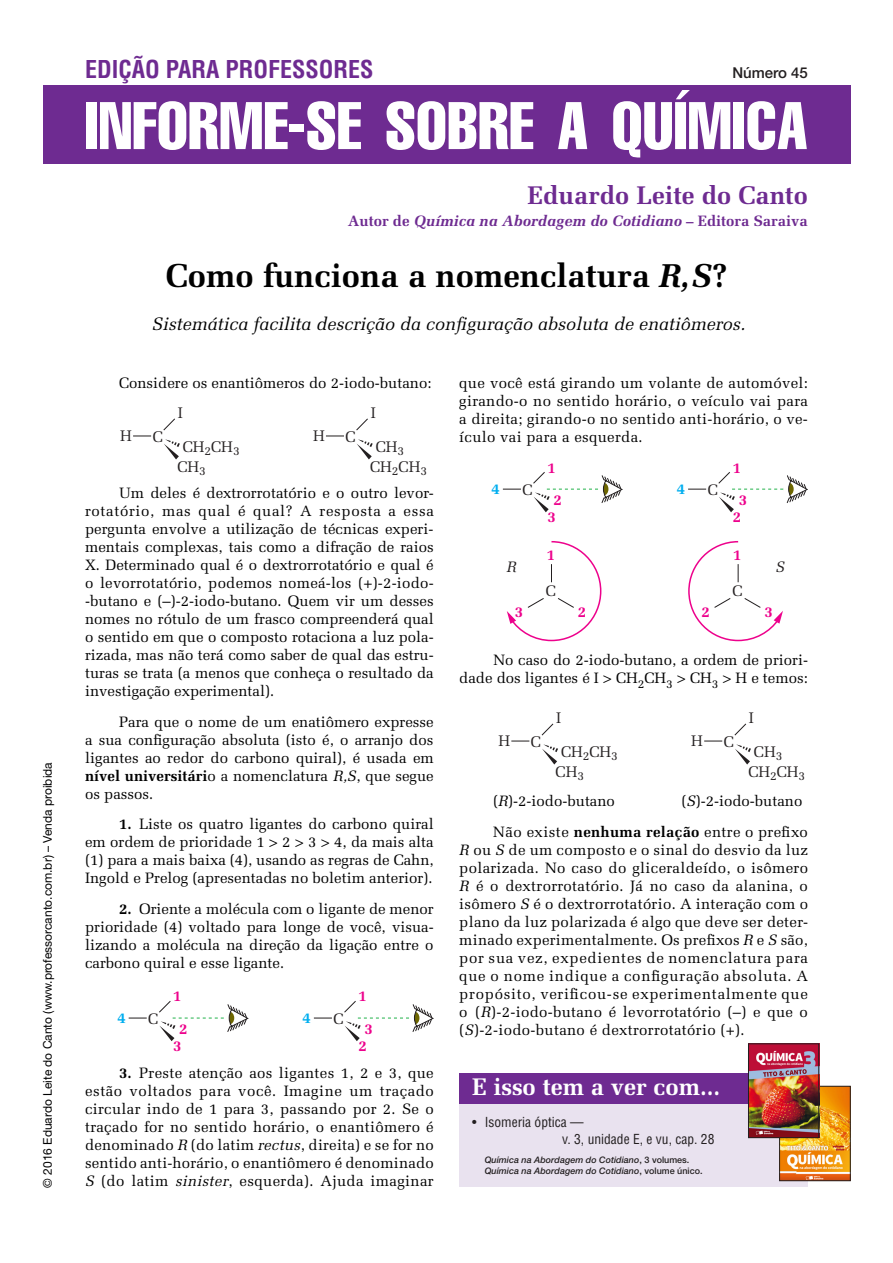
<style>
.page{position:relative;width:893px;height:1263px;background:#fff}
.page>*{position:absolute;margin:0;border:0;box-sizing:border-box;transform-origin:0 0}
.t1{font:extra-condensed 66px "Helvetica";letter-spacing:.005em;color:#fff}
.t2{font:700 33px "Melior";color:#000}
.t3{font:700 25.5px "Melior";color:#6e2b91}
.t4{font:700 condensed 24px "Helvetica";color:#6e2b91}
.t5{font:700 24px "Melior";color:#fff}
.t6{font:italic 18px "Melior";color:#000}
.t7{font:15.3px "Melior";color:#231f20}
.t8{font:700 15.15px/32.4px "Melior";color:#ed028c;text-align:center}
.t9{font:15.15px "Melior";color:#231f20}
.t10{font:700 15.15px "Melior";color:#00aeef}
.t11{font:italic 15.15px "Melior";color:#231f20}
.t12{font:15px/18px "Melior";color:#000;text-align:justify}
.t13{font:15px/30.8px "Melior";letter-spacing:.02em;color:#000}
.t14{font:italic 700 15px "Melior";color:#6e2b91}
.t15{font:500 15px "Helvetica Neue";color:#231f20}
.t16{font:condensed 13.5px/16.2px "Helvetica";color:#231f20}
.t17{font:12px "Helvetica Neue";color:#000}
.t18{font:italic 500 9px/10.8px "Helvetica Neue";color:#231f20}
.s1{font-style:normal}
.s2{font-style:italic}
.s3{font-weight:700}
</style>
<div class="page">
<div style="left:43px;top:85px;width:807px;height:79px;background:#6e2b91"></div>
<div style="left:459px;top:1093px;width:349px;height:94px;background:#e9e2ef"></div>
<div style="left:459px;top:1074px;width:349px;height:30px;background:#6e2b91"></div>
<img style="left:781px;top:1088px;width:67px;height:91px">
<div style="left:779px;top:1086px;width:71px;height:95px;border:1px solid #231f20"></div>
<img style="left:750px;top:1045px;width:67px;height:91px">
<div style="left:748px;top:1043px;width:71px;height:95px;border:1px solid #231f20"></div>
<svg style="left:129px;top:1018px;width:18px;height:1px"></svg>
<svg style="left:159px;top:1001px;width:90px;height:40px"></svg>
<svg style="left:314px;top:1018px;width:18px;height:1px"></svg>
<svg style="left:344px;top:1001px;width:90px;height:40px"></svg>
<svg style="left:507px;top:541px;width:95px;height:100px"></svg>
<svg style="left:688px;top:541px;width:95px;height:100px"></svg>
<svg style="left:503px;top:489px;width:18px;height:1px"></svg>
<svg style="left:533px;top:472px;width:90px;height:40px"></svg>
<svg style="left:688px;top:489px;width:18px;height:1px"></svg>
<svg style="left:718px;top:472px;width:90px;height:40px"></svg>
<svg style="left:511px;top:741px;width:18px;height:1px"></svg>
<svg style="left:541px;top:723px;width:17px;height:41px"></svg>
<svg style="left:704px;top:741px;width:18px;height:1px"></svg>
<svg style="left:734px;top:723px;width:17px;height:41px"></svg>
<svg style="left:133px;top:436px;width:18px;height:1px"></svg>
<svg style="left:163px;top:418px;width:17px;height:41px"></svg>
<svg style="left:326px;top:436px;width:18px;height:1px"></svg>
<svg style="left:356px;top:418px;width:17px;height:41px"></svg>
<p class="t17" style="left:41px;top:1188px;width:427px;rotate:-90deg">© 2016 Eduardo Leite do Canto (www.professorcanto.com.br) – Venda proibida</p>
<h3 class="t4" style="left:85px;top:54px;width:290px">EDIÇÃO PARA PROFESSORES</h3>
<p class="t15" style="left:732px;top:64px;width:77px">Número 45</p>
<h1 class="t1" style="left:85px;top:84px;width:724px">INFORME-SE SOBRE A QUÍMICA</h1>
<h3 class="t3" style="left:527px;top:180px;width:282px">Eduardo Leite do Canto</h3>
<p class="t14" style="left:348px;top:212px;width:462px"><span class="s1">Autor de</span> Química na Abordagem do Cotidiano <span class="s1">– Editora Saraiva</span></p>
<h2 class="t2" style="left:166px;top:256px;width:563px">Como funciona a nomenclatura <span class="s2">R,S</span>?</h2>
<p class="t6" style="left:152px;top:313px;width:595px">Sistemática facilita descrição da configuração absoluta de enatiômeros.</p>
<p class="t12" style="left:119px;top:373px;width:314px">Considere os enantiômeros do 2-iodo-butano:</p>
<p class="t7" style="left:120px;top:426px;width:13px">H</p>
<p class="t7" style="left:153px;top:427px;width:12px">C</p>
<p class="t7" style="left:178px;top:403px;width:7px">I</p>
<p class="t7" style="left:183px;top:438px;width:58px">CH<sub>2</sub>CH<sub>3</sub></p>
<p class="t7" style="left:177px;top:458px;width:30px">CH<sub>3</sub></p>
<p class="t7" style="left:313px;top:426px;width:13px">H</p>
<p class="t7" style="left:346px;top:427px;width:12px">C</p>
<p class="t7" style="left:371px;top:403px;width:7px">I</p>
<p class="t7" style="left:376px;top:438px;width:30px">CH<sub>3</sub></p>
<p class="t7" style="left:370px;top:458px;width:58px">CH<sub>2</sub>CH<sub>3</sub></p>
<p class="t12" style="left:85px;top:484px;width:350px;text-indent:34px">Um deles é dextrorrotatório e o outro levor&shy;rotatório, mas qual é qual? A resposta a essa pergunta envolve a utilização de técnicas experi&shy;mentais complexas, tais como a difração de raios X. Determinado qual é o dextrorrotatório e qual é o levorrotatório, podemos nomeá-los (+)-2-iodo--butano e (–)-2-iodo-butano. Quem vir um desses nomes no rótulo de um frasco compreenderá qual o sentido em que o composto rotaciona a luz pola&shy;rizada, mas não terá como saber de qual das estru&shy;turas se trata (a menos que conheça o resultado da investigação experimental).</p>
<p class="t12" style="left:85px;top:712px;width:350px;text-indent:34px">Para que o nome de um enatiômero expresse a sua configuração absoluta (isto é, o arranjo dos ligantes ao redor do carbono quiral), é usada em <span class="s3">nível universitári</span>o a nomenclatura <span class="s2">R,S</span>, que segue os passos.</p>
<p class="t12" style="left:85px;top:815px;width:350px;text-indent:34px"><span class="s3">1.</span> Liste os quatro ligantes do carbono quiral em ordem de prioridade 1 &gt; 2 &gt; 3 &gt; 4, da mais alta (1) para a mais baixa (4), usando as regras de Cahn, Ingold e Prelog (apresentadas no boletim anterior).</p>
<p class="t12" style="left:85px;top:900px;width:350px;text-indent:34px"><span class="s3">2.</span> Oriente a molécula com o ligante de menor prioridade (4) voltado para longe de você, visua&shy;lizando a molécula na direção da ligação entre o carbono quiral e esse ligante.</p>
<p class="t10" style="left:117px;top:1008px;width:10px">4</p>
<p class="t9" style="left:148px;top:1009px;width:12px">C</p>
<p class="t8" style="left:173px;top:980px;width:16px">1<br>2</p>
<p class="t8" style="left:173px;top:1029px;width:10px">3</p>
<p class="t10" style="left:303px;top:1008px;width:10px">4</p>
<p class="t9" style="left:333px;top:1009px;width:12px">C</p>
<p class="t8" style="left:358px;top:980px;width:16px">1<br>3</p>
<p class="t8" style="left:358px;top:1029px;width:10px">2</p>
<p class="t12" style="left:85px;top:1064px;width:350px;text-indent:34px"><span class="s3">3.</span> Preste atenção aos ligantes 1, 2 e 3, que estão voltados para você. Imagine um traçado circular indo de 1 para 3, passando por 2. Se o traçado for no sentido horário, o enantiômero é denominado <span class="s2">R</span> (do latim <span class="s2">rectus</span>, direita) e se for no sentido anti-horário, o enantiômero é denominado <span class="s2">S</span> (do latim <span class="s2">sinister</span>, esquerda). Ajuda imaginar</p>
<p class="t12" style="left:459px;top:373px;width:350px">que você está girando um volante de automóvel: girando-o no sentido horário, o veículo vai para a direita; girando-o no sentido anti-horário, o ve&shy;ículo vai para a esquerda.</p>
<p class="t10" style="left:492px;top:479px;width:10px">4</p>
<p class="t9" style="left:522px;top:481px;width:12px">C</p>
<p class="t8" style="left:547px;top:451px;width:16px">1<br>2</p>
<p class="t8" style="left:547px;top:501px;width:10px">3</p>
<p class="t10" style="left:677px;top:479px;width:10px">4</p>
<p class="t9" style="left:708px;top:481px;width:12px">C</p>
<p class="t8" style="left:733px;top:451px;width:16px">1<br>3</p>
<p class="t8" style="left:733px;top:501px;width:10px">2</p>
<p class="t8" style="left:733px;top:538px;width:10px">1</p>
<p class="t8" style="left:547px;top:538px;width:10px">1</p>
<p class="t11" style="left:506px;top:558px;width:12px">R</p>
<p class="t11" style="left:775px;top:558px;width:11px">S</p>
<p class="t9" style="left:546px;top:582px;width:12px">C</p>
<p class="t8" style="left:515px;top:595px;width:10px">3</p>
<p class="t8" style="left:578px;top:595px;width:10px">2</p>
<p class="t9" style="left:732px;top:582px;width:12px">C</p>
<p class="t8" style="left:702px;top:595px;width:10px">2</p>
<p class="t8" style="left:764px;top:595px;width:10px">3</p>
<p class="t12" style="left:459px;top:651px;width:350px;text-align:right">No caso do 2-iodo-butano, a ordem de priori&shy;dade dos ligantes é I &gt; CH<sub>2</sub>CH<sub>3</sub> &gt; CH<sub>3</sub> &gt; H e temos:</p>
<p class="t7" style="left:498px;top:731px;width:13px">H</p>
<p class="t7" style="left:531px;top:732px;width:12px">C</p>
<p class="t7" style="left:556px;top:708px;width:7px">I</p>
<p class="t7" style="left:561px;top:743px;width:58px">CH<sub>2</sub>CH<sub>3</sub></p>
<p class="t7" style="left:556px;top:763px;width:30px">CH<sub>3</sub></p>
<p class="t7" style="left:691px;top:731px;width:13px">H</p>
<p class="t7" style="left:724px;top:732px;width:12px">C</p>
<p class="t7" style="left:749px;top:708px;width:7px">I</p>
<p class="t7" style="left:754px;top:743px;width:30px">CH<sub>3</sub></p>
<p class="t7" style="left:748px;top:763px;width:58px">CH<sub>2</sub>CH<sub>3</sub></p>
<p class="t13" style="left:493px;top:786px;width:316px;text-indent:188px">(<span class="s2">S</span>)-2-iodo-butano<br>Não existe <span class="s3">nenhuma relação</span> entre o prefixo</p>
<p class="t12" style="left:459px;top:841px;width:350px"><span class="s2">R</span> ou <span class="s2">S</span> de um composto e o sinal do desvio da luz polarizada. No caso do gliceraldeído, o isômero <span class="s2">R</span> é o dextrorrotatório. Já no caso da alanina, o isômero <span class="s2">S</span> é o dextrorrotatório. A interação com o plano da luz polarizada é algo que deve ser deter&shy;minado experimentalmente. Os prefixos <span class="s2">R</span> e <span class="s2">S</span> são, por sua vez, expedientes de nomenclatura para que o nome indique a configuração absoluta. A propósito, verificou-se experimentalmente que o (<span class="s2">R</span>)-2-iodo-butano é levorrotatório (–) e que o (<span class="s2">S</span>)-2-iodo-butano é dextrorrotatório (+).</p>
<p class="t12" style="left:493px;top:792px;width:123px">(<span class="s2">R</span>)-2-iodo-butano</p>
<h3 class="t5" style="left:472px;top:1072px;width:250px">E isso tem a ver com...</h3>
<p class="t16" style="left:562px;top:1114px;width:154px;text-indent:-90px">• Isomeria óptica —<br>v. 3, unidade E, e vu, cap. 28</p>
<p class="t18" style="left:485px;top:1154px;width:219px">Química na Abordagem do Cotidiano<span class="s1">, 3 volumes.<br></span>Química na Abordagem do Cotidiano<span class="s1">, volume único.</span></p>
</div>
